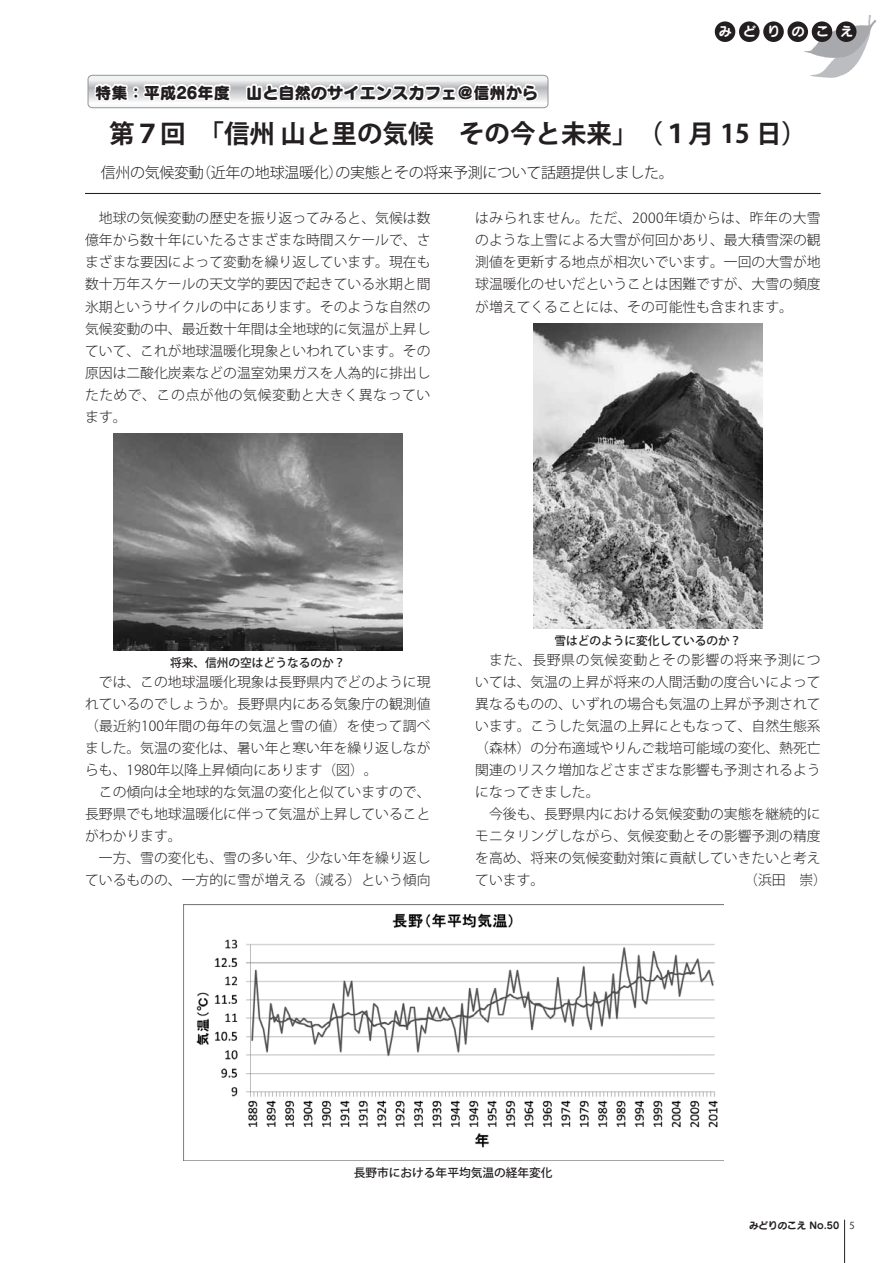
<style>
.page{position:relative;width:893px;height:1263px;background:#fff}
.page>*{position:absolute;margin:0;border:0;box-sizing:border-box;transform-origin:0 0}
.t1{font:700 25.5px "Koz Go Pro";color:#231f20}
.t2{font:16.2px "Seurat Pro EB";color:#231f20}
.t3{font:300 15px "Koz Go Pro";letter-spacing:-.02em;color:#231f20}
.t4{font:300 13.8px/22px "Koz Go Pro";color:#231f20;text-align:justify}
.t5{font:12.75px "Seurat Pro B";letter-spacing:.905em;color:#fff}
.t6{font:500 11.7px "Koz Go Pro";color:#231f20}
.t7{font:9.6px "Seurat Pro B";color:#231f20}
.s1{font-family:"Koz Go Pro"}
</style>
<div class="page">
<hr style="left:844px;top:1220px;width:1px;height:43px;background:#231f20">
<svg style="left:715px;top:21px;width:20px;height:21px"></svg>
<svg style="left:739px;top:21px;width:21px;height:21px"></svg>
<svg style="left:763px;top:21px;width:21px;height:21px"></svg>
<svg style="left:787px;top:21px;width:21px;height:21px"></svg>
<svg style="left:716px;top:23px;width:19px;height:18px"></svg>
<svg style="left:741px;top:21px;width:18px;height:20px"></svg>
<svg style="left:766px;top:21px;width:16px;height:21px"></svg>
<svg style="left:789px;top:15px;width:87px;height:63px"></svg>
<svg style="left:88px;top:74px;width:460px;height:35px"></svg>
<hr style="left:85px;top:193px;width:736px;height:1px;background:#231f20">
<img style="left:113px;top:434px;width:289px;height:217px">
<img style="left:534px;top:324px;width:228px;height:304px">
<img style="left:183px;top:905px;width:540px;height:255px">
<p class="t2" style="left:95px;top:81px;width:445px">特集：平成26年度　山と自然のサイエンスカフェ＠信州から</p>
<p class="t5" style="left:719px;top:23px;width:136px">みどりのこえ</p>
<h1 class="t1" style="left:109px;top:117px;width:699px">第７回　「信州山と里の気候　その今と未来」　（１月 15 日）</h1>
<p class="t3" style="left:101px;top:162px;width:574px">信州の気候変動（近年の地球温暖化）の実態とその将来予測について話題提供しました。</p>
<p class="t4" style="left:85px;top:207px;width:347px;text-indent:14px">地球の気候変動の歴史を振り返ってみると、気候は数億年から数十年にいたるさまざまな時間スケールで、さまざまな要因によって変動を繰り返しています。現在も数十万年スケールの天文学的要因で起きている氷期と間氷期というサイクルの中にあります。そのような自然の気候変動の中、最近数十年間は全地球的に気温が上昇していて、これが地球温暖化現象といわれています。その原因は二酸化炭素などの温室効果ガスを人為的に排出したためで、この点が他の気候変動と大きく異なっています。</p>
<p class="t4" style="left:475px;top:207px;width:347px">はみられません。ただ、2000年頃からは、昨年の大雪のような上雪による大雪が何回かあり、最大積雪深の観測値を更新する地点が相次いでいます。一回の大雪が地球温暖化のせいだということは困難ですが、大雪の頻度が増えてくることには、その可能性も含まれます。</p>
<p class="t6" style="left:170px;top:656px;width:177px">将来、信州の空はどうなるのか？</p>
<p class="t4" style="left:85px;top:671px;width:347px;text-indent:14px">では、この地球温暖化現象は長野県内でどのように現れているのでしょうか。長野県内にある気象庁の観測値（最近約100年間の毎年の気温と雪の値）を使って調べました。気温の変化は、暑い年と寒い年を繰り返しながらも、1980年以降上昇傾向にあります（図）。</p>
<p class="t4" style="left:85px;top:781px;width:347px;text-indent:14px">この傾向は全地球的な気温の変化と似ていますので、長野県でも地球温暖化に伴って気温が上昇していることがわかります。</p>
<p class="t4" style="left:85px;top:847px;width:347px;text-align:right">一方、雪の変化も、雪の多い年、少ない年を繰り返しているものの、一方的に雪が増える（減る）という傾向</p>
<p class="t6" style="left:554px;top:633px;width:189px">雪はどのように変化しているのか？</p>
<p class="t4" style="left:475px;top:649px;width:347px;text-indent:14px">また、長野県の気候変動とその影響の将来予測については、気温の上昇が将来の人間活動の度合いによって異なるものの、いずれの場合も気温の上昇が予測されています。こうした気温の上昇にともなって、自然生態系（森林）の分布適域やりんご栽培可能域の変化、熱死亡関連のリスク増加などさまざまな影響も予測されるようになってきました。</p>
<p class="t4" style="left:475px;top:803px;width:347px;text-indent:14px">今後も、長野県内における気候変動の実態を継続的にモニタリングしながら、気候変動とその影響予測の精度を高め、将来の気候変動対策に貢献していきたいと考えています。</p>
<p class="t4" style="left:744px;top:869px;width:84px">（浜田　崇）</p>
<p class="t6" style="left:354px;top:1165px;width:200px">長野市における年平均気温の経年変化</p>
<p class="t7" style="left:749px;top:1218px;width:107px">みどりのこえ No.50 <span class="s1">5</span></p>
</div>
